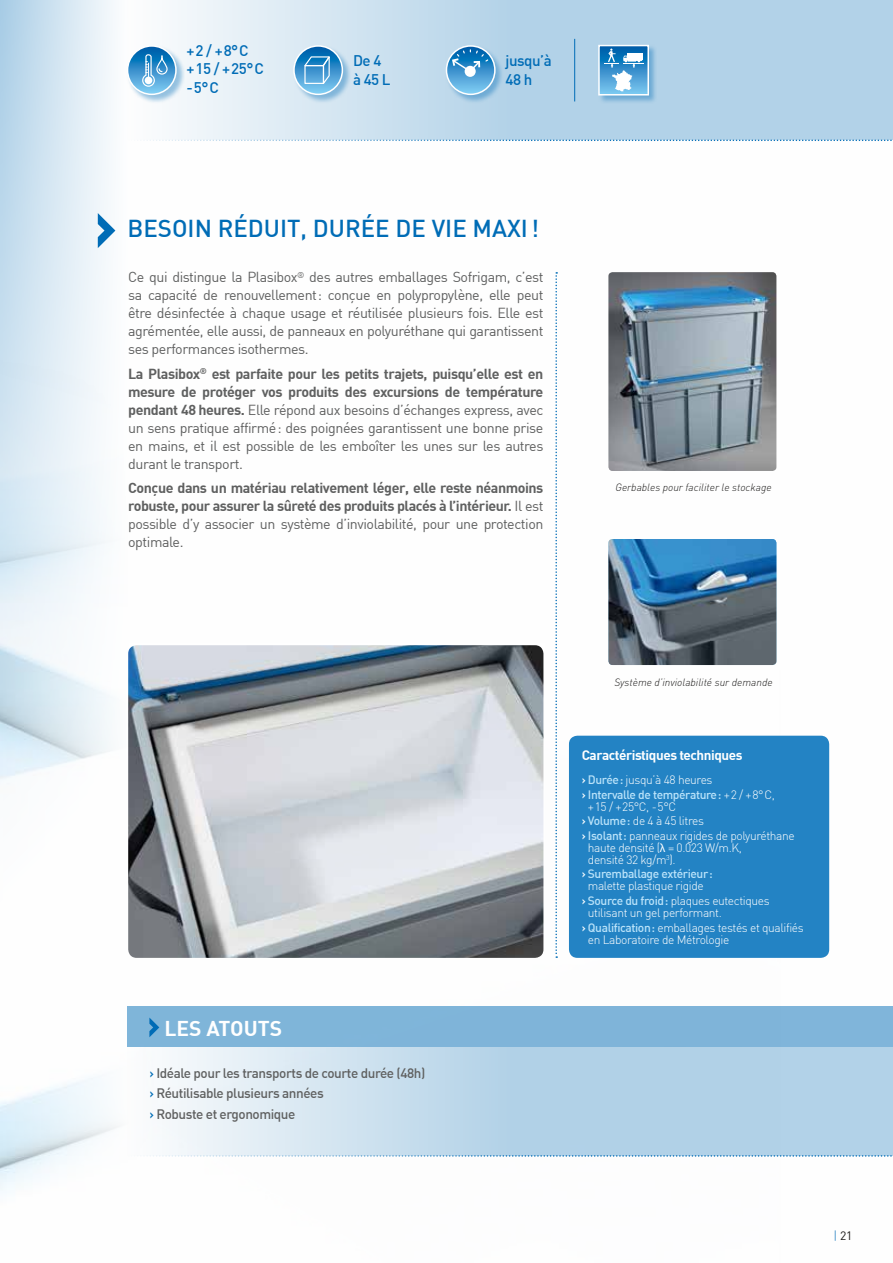
<style>
.page{position:relative;width:893px;height:1263px;background:#fff}
.page>*{position:absolute;margin:0;border:0;box-sizing:border-box;transform-origin:0 0}
.t1{font:500 24px "DIN";color:#006cb6}
.t2{font:700 21px "DIN";color:#fff}
.t3{font:500 15.15px/18.5px "DIN";letter-spacing:-.03em;color:#006cb6}
.t4{font:14.25px/18px "DIN";letter-spacing:-.03em;color:#5f6060;text-align:justify}
.t5{font:700 14.25px/18px "DIN";letter-spacing:-.03em;color:#5f6060;text-align:justify}
.t6{font:500 13.5px/20.4px "DIN";letter-spacing:-.03em;color:#5f6060}
.t7{font:700 13.5px "DIN";letter-spacing:-.03em;color:#fff}
.t8{font:300 12px/12px "DIN";letter-spacing:-.03em;color:#fff}
.t9{font:500 12px/14.5px "DIN";letter-spacing:-.03em;color:#bae3fa}
.t10{font:12px "DIN";color:#1c1b1a}
.t11{font:italic 300 10.5px "DIN";color:#1c1b1a}
.s1{font-weight:700}
.s2{font-weight:400}
.s3{color:#006cb6}
.s4{color:#fff}
.s5{font-weight:300;color:#fff}
.s6{font-weight:500}
.s7{font-weight:500;color:#bae3fa}
.s8{font-family:"Myriad Pro";font-weight:400}
.s9{font-weight:300;color:#006cb6}
</style>
<div class="page">
<img style="left:0;top:0;width:830px;height:1191px">
<svg style="left:128px;top:1047px;width:765px;height:108px;background:#c4dcec"></svg>
<svg style="left:128px;top:1155px;width:765px;height:2px"></svg>
<img style="left:608px;top:539px;width:168px;height:126px">
<svg style="left:128px;top:0;width:765px;height:140px;background:#c3dcec"></svg>
<svg style="left:128px;top:140px;width:764px;height:1px"></svg>
<div style="left:128px;top:1006px;width:765px;height:41px;background:#7fb5d9"></div>
<div style="left:569px;top:736px;width:260px;height:222px;background:#2383c4;border-radius:9px"></div>
<svg style="left:555px;top:272px;width:2px;height:686px"></svg>
<svg style="left:149px;top:1017px;width:10px;height:20px"></svg>
<svg style="left:98px;top:213px;width:17px;height:35px"></svg>
<hr style="left:574px;top:39px;width:1px;height:62px;background:#006cb6">
<img style="left:128px;top:645px;width:415px;height:313px">
<img style="left:608px;top:272px;width:168px;height:199px">
<div style="left:126px;top:45px;width:59px;height:59px;background:#006cb6;opacity:.4"></div>
<svg style="left:128px;top:46px;width:48px;height:48px"></svg>
<div style="left:156px;top:58px;width:12px;height:17px;border:1px solid #fff;border-radius:5px"></div>
<svg style="left:142px;top:54px;width:21px;height:33px"></svg>
<div style="left:127px;top:45px;width:50px;height:50px;border:2px solid #fff;border-radius:50%"></div>
<div style="left:293px;top:45px;width:59px;height:59px;background:#006cb6;opacity:.4"></div>
<svg style="left:294px;top:46px;width:48px;height:48px"></svg>
<svg style="left:303px;top:53px;width:28px;height:34px"></svg>
<div style="left:293px;top:45px;width:50px;height:50px;border:2px solid #fff;border-radius:50%"></div>
<div style="left:445px;top:45px;width:59px;height:59px;background:#006cb6;opacity:.4"></div>
<svg style="left:446px;top:46px;width:49px;height:48px"></svg>
<div style="left:465px;top:66px;width:11px;height:11px;background:#fff;border-radius:50%"></div>
<svg style="left:452px;top:50px;width:37px;height:23px"></svg>
<div style="left:446px;top:45px;width:50px;height:50px;border:2px solid #fff;border-radius:50%"></div>
<div style="left:598px;top:44px;width:60px;height:60px;background:#006cb6;opacity:.4"></div>
<svg style="left:601px;top:48px;width:45px;height:45px"></svg>
<div style="left:598px;top:45px;width:51px;height:51px;border:2px solid #fff"></div>
<p class="t3" style="left:187px;top:41px;width:79px">+2 / +8°C +15 / +25°C -5°C</p>
<p class="t3" style="left:353px;top:51px;width:39px">De 4 à 45 L</p>
<p class="t3" style="left:505px;top:51px;width:48px">jusqu’à<br>48 h</p>
<h1 class="t1" style="left:128px;top:213px;width:413px">Besoin réduit, durée de vie maxi!</h1>
<p class="t4" style="left:128px;top:268px;width:417px">Ce qui distingue la Plasibox<sup>®</sup> des autres emballages Sofrigam, c’est sa capacité de renouvellement: conçue en polypropylène, elle peut être désinfectée à chaque usage et réutilisée plusieurs fois. Elle est agrémentée, elle aussi, de panneaux en polyuréthane qui garantissent ses performances isothermes.</p>
<p class="t4" style="left:128px;top:364px;width:417px"><span class="s1">La Plasibox</span><sup>®</sup> <span class="s1">est parfaite pour les petits trajets, puisqu’elle est en mesure de protéger vos produits des excursions de température pendant 48 heures.</span> Elle répond aux besoins d’échanges express, avec un sens pratique affirmé: des poignées garantissent une bonne prise en mains, et il est possible de les emboîter les unes sur les autres durant le transport.</p>
<p class="t5" style="left:128px;top:478px;width:417px">Conçue dans un matériau relativement léger, elle reste néanmoins robuste, pour assurer la sûreté des produits placés à l’intérieur. <span class="s2">Il est possible d’y associer un système d’inviolabilité, pour une protection optimale.</span></p>
<p class="t11" style="left:615px;top:481px;width:158px">Gerbables pour faciliter le stockage</p>
<h2 class="t2" style="left:164px;top:1014px;width:119px">Les atouts</h2>
<p class="t6" style="left:149px;top:1062px;width:277px"><span class="s3">&gt;</span> I déale pour les transports de courte durée (48h) <span class="s3">&gt;</span> Réutilisable plusieurs années<br><span class="s3">&gt;</span> Robuste et ergonomique</p>
<p class="t11" style="left:614px;top:675px;width:160px">Système d’inviolabilité sur demande</p>
<p class="t7" style="left:582px;top:747px;width:162px">Caractéristiques techniques</p>
<p class="t9" style="left:582px;top:772px;width:195px"><span class="s4">›</span> Durée: <span class="s5">jusqu’à 48 heures<br></span><span class="s4">›</span> I ntervalle de température: <span class="s5">+2 / +8°C,</span></p>
<p class="t8" style="left:582px;top:799px;width:214px;line-height:14.5px;text-indent:6px">+15 / +25°C, -5°C<br><span class="s6">›</span> <span class="s7">Volume:</span> de 4 à 45 litres<br><span class="s6">›</span> <span class="s7">Isolant:</span> panneaux rigides de polyuréthane</p>
<p class="t8" style="left:588px;top:841px;width:156px">haute densité (<span class="s8">λ</span> = 0.023 W/m.K, densité 32 kg/m<sup>3</sup>).</p>
<p class="t9" style="left:582px;top:868px;width:132px;line-height:12px;text-align:center"><span class="s4">›</span> Suremballage extérieur: <span class="s5">malette plastique rigide</span></p>
<p class="t8" style="left:588px;top:894px;width:183px;text-indent:-6px"><span class="s6">›</span> <span class="s7">Source du froid:</span> plaques eutectiques utilisant un gel performant.</p>
<p class="t8" style="left:588px;top:921px;width:217px;text-indent:-6px"><span class="s6">›</span> <span class="s7">Qualification:</span> emballages testés et qualifiés en Laboratoire de Métrologie</p>
<p class="t10" style="left:833px;top:1228px;width:21px"><span class="s9">|</span> 21</p>
</div>
